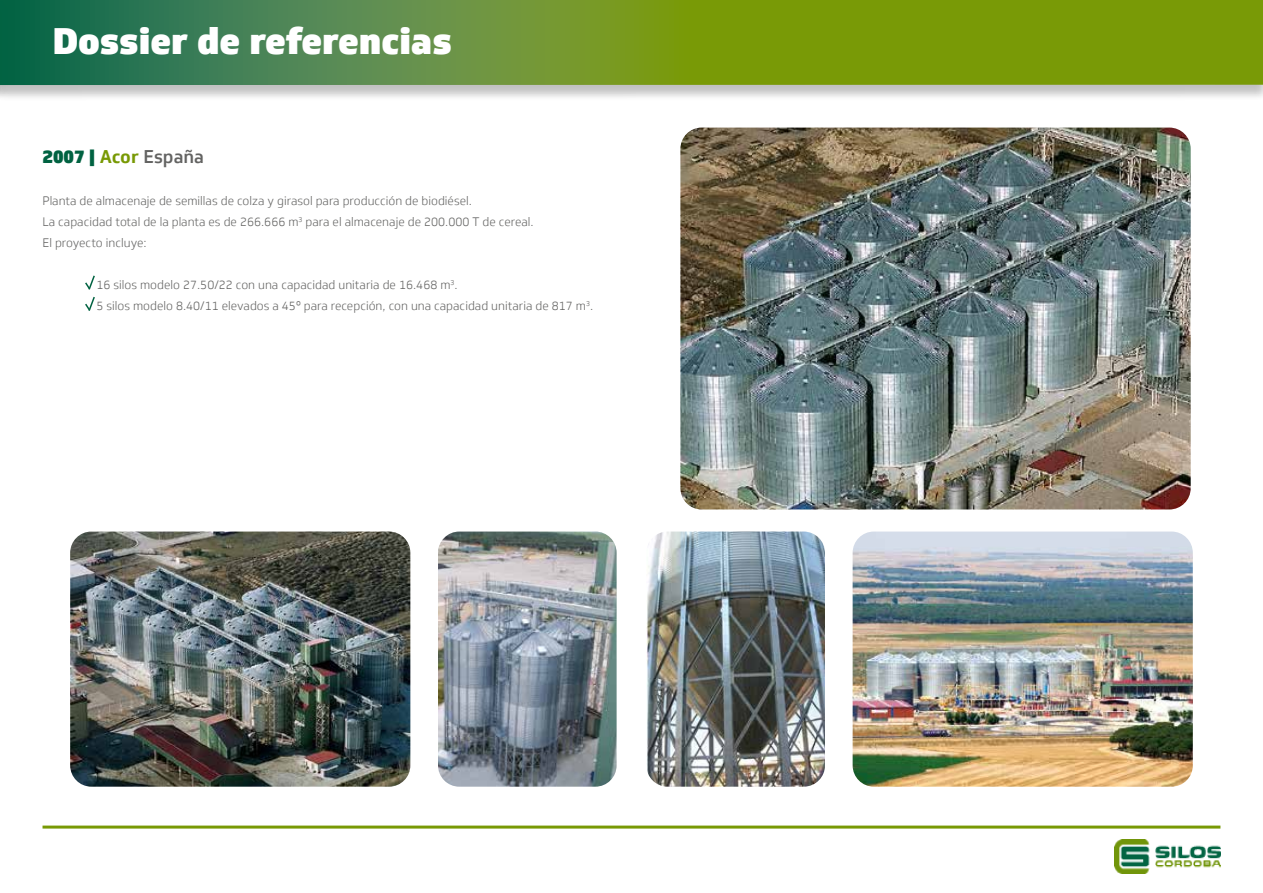
<style>
.page{position:relative;width:1263px;height:893px;background:#fff}
.page>*{position:absolute;margin:0;border:0;box-sizing:border-box;transform-origin:0 0}
.t1{font:900 36px "Soleto";color:#fff}
.t2{font:500 18px "Soleto";color:#636362}
.t3{font:300 12px/21px "Soleto";color:#636362}
.s1{font-weight:900;color:#006241}
.s2{font-weight:700;color:#789904}
</style>
<div class="page">
<div style="left:0;top:0;width:1263px;height:102px;background:#000;opacity:.25"></div>
<svg style="left:0;top:0;width:1263px;height:85px;background:#628f28"></svg>
<svg style="left:85px;top:275px;width:10px;height:36px"></svg>
<img style="left:680px;top:128px;width:511px;height:381px">
<img style="left:70px;top:531px;width:340px;height:256px">
<img style="left:853px;top:531px;width:340px;height:256px">
<img style="left:438px;top:531px;width:179px;height:256px">
<img style="left:646px;top:531px;width:179px;height:256px">
<hr style="left:43px;top:826px;width:1177px;height:3px;background:#789904">
<img style="left:1114px;top:840px;width:106px;height:34px">
<h1 class="t1" style="left:53px;top:18px;width:401px">Dossier de referencias</h1>
<h2 class="t2" style="left:43px;top:145px;width:163px"><span class="s1">2007 |</span> <span class="s2">Acor</span> España</h2>
<p class="t3" style="left:43px;top:190px;width:493px">Planta de almacenaje de semillas de colza y girasol para producción de biodiésel.<br>La capacidad total de la planta es de 266.666 m<sup>3</sup> para el almacenaje de 200.000 T de cereal.<br>El proyecto incluye:</p>
<p class="t3" style="left:97px;top:274px;width:498px">16 silos modelo 27.50/22 con una capacidad unitaria de 16.468 m<sup>3</sup>.<br>5 silos modelo 8.40/11 elevados a 45º para recepción, con una capacidad unitaria de 817 m<sup>3</sup>.</p>
</div>
